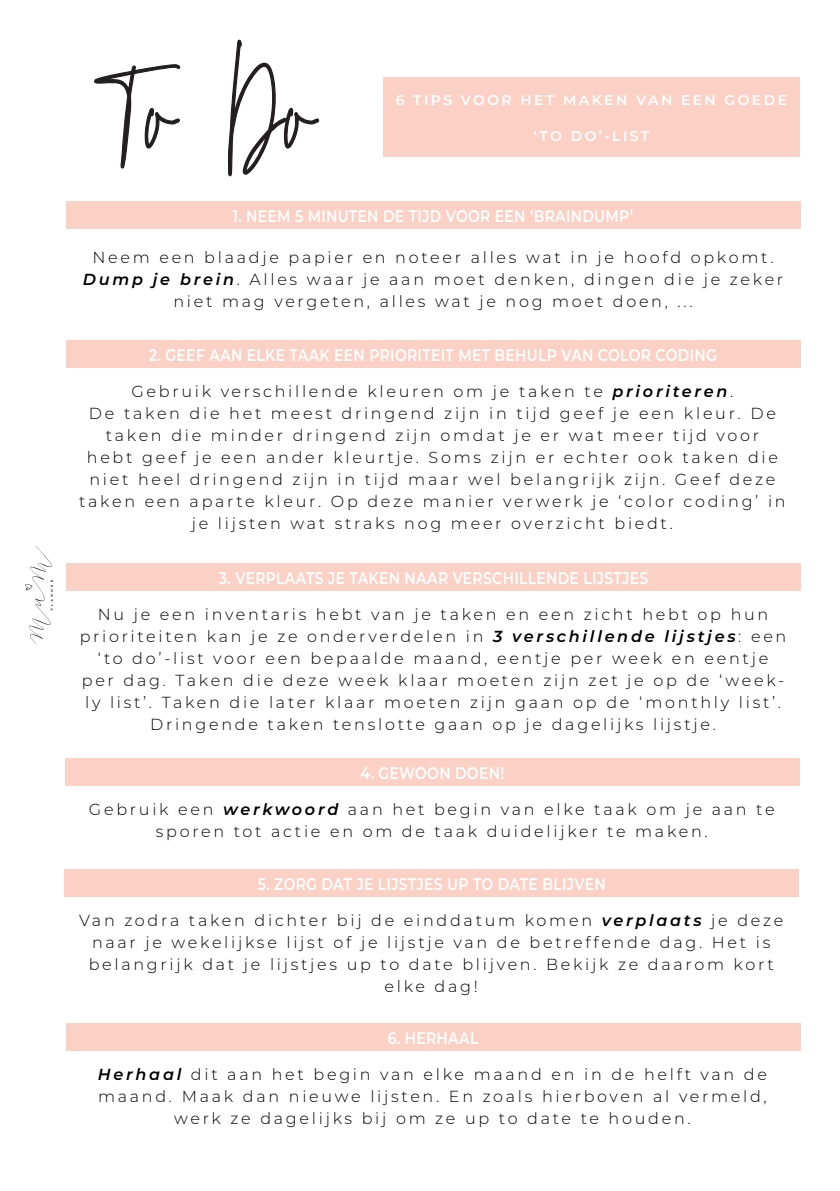
<style>
.page{position:relative;width:840px;height:1191px;background:#fff}
.page>*{position:absolute;margin:0;border:0;box-sizing:border-box;transform-origin:0 0}
.t1{font:144px "The Styled Edit";color:#231f20;scale:.83 1}
.t2{font:600 16.8px "Montserrat";letter-spacing:.02em;color:#fff;scale:.83 1}
.t3{font:300 16px/22px "Montserrat";letter-spacing:.17em;color:#000;text-align:center}
.t4{font:600 14px "Montserrat";letter-spacing:.17em;color:#fff}
.s1{font-weight:600;font-style:italic}
</style>
<div class="page">
<svg style="left:94px;top:64px;width:86px;height:105px"></svg>
<svg style="left:227px;top:39px;width:91px;height:138px"></svg>
<svg style="left:25px;top:546px;width:28px;height:98px"></svg>
<div style="left:66px;top:201px;width:733px;height:28px;background:#fbd0c5"></div>
<div style="left:383px;top:77px;width:416px;height:79px;background:#fbd0c5"></div>
<div style="left:66px;top:340px;width:733px;height:28px;background:#fbd0c5"></div>
<div style="left:66px;top:563px;width:734px;height:28px;background:#fbd0c5"></div>
<div style="left:65px;top:758px;width:734px;height:28px;background:#fbd0c5"></div>
<div style="left:65px;top:869px;width:733px;height:28px;background:#fbd0c5"></div>
<div style="left:66px;top:1023px;width:733px;height:28px;background:#fbd0c5"></div>
<h1 class="t1" style="left:99px;top:3px;width:264px">To Do</h1>
<p class="t2" style="left:233px;top:204px;width:483px">1. NEEM 5 MINUTEN DE TIJD VOOR EEN ‘BRAINDUMP’</p>
<p class="t4" style="left:395px;top:91px;width:392px">6 TIPS VOOR HET MAKEN VAN EEN GOEDE</p>
<p class="t4" style="left:533px;top:127px;width:117px">‘TO DO’-LIST</p>
<p class="t3" style="left:83px;top:245px;width:701px">Neem een blaadje papier en noteer alles wat in je hoofd opkomt.<br><span class="s1">Dump je brein</span>. Alles waar je aan moet denken, dingen die je zeker niet mag vergeten, alles wat je nog moet doen, ...</p>
<p class="t2" style="left:149px;top:343px;width:685px">2. GEEF AAN ELKE TAAK EEN PRIORITEIT MET BEHULP VAN COLOR CODING</p>
<p class="t3" style="left:79px;top:380px;width:707px">Gebruik verschillende kleuren om je taken te <span class="s1">prioriteren</span>.<br>De taken die het meest dringend zijn in tijd geef je een kleur. De taken die minder dringend zijn omdat je er wat meer tijd voor<br>hebt geef je een ander kleurtje. Soms zijn er echter ook taken die niet heel dringend zijn in tijd maar wel belangrijk zijn. Geef deze taken een aparte kleur. Op deze manier verwerk je ‘color coding’ in je lijsten wat straks nog meer overzicht biedt.</p>
<p class="t2" style="left:219px;top:566px;width:518px">3. VERPLAATS JE TAKEN NAAR VERSCHILLENDE LIJSTJES</p>
<p class="t3" style="left:80px;top:602px;width:707px">Nu je een inventaris hebt van je taken en een zicht hebt op hun prioriteiten kan je ze onderverdelen in <span class="s1">3 verschillende lijstjes</span>: een ‘to do’-list voor een bepaalde maand, eentje per week en eentje<br>per dag. Taken die deze week klaar moeten zijn zet je op de ‘week&shy;ly list’. Taken die later klaar moeten zijn gaan op de ‘monthly list’.<br>Dringende taken tenslotte gaan op je dagelijks lijstje.</p>
<p class="t2" style="left:360px;top:761px;width:174px">4. GEWOON DOEN!</p>
<p class="t3" style="left:89px;top:798px;width:686px">Gebruik een <span class="s1">werkwoord</span> aan het begin van elke taak om je aan te sporen tot actie en om de taak duidelijker te maken.</p>
<p class="t2" style="left:258px;top:872px;width:420px">5. ZORG DAT JE LIJSTJES UP TO DATE BLIJVEN</p>
<p class="t3" style="left:79px;top:909px;width:705px">Van zodra taken dichter bij de einddatum komen <span class="s1">verplaats</span> je deze naar je wekelijkse lijst of je lijstje van de betreffende dag. Het is belangrijk dat je lijstjes up to date blijven. Bekijk ze daarom kort elke dag!</p>
<p class="t2" style="left:387px;top:1026px;width:111px">6. HERHAAL</p>
<p class="t3" style="left:98px;top:1063px;width:670px"><span class="s1">Herhaal</span> dit aan het begin van elke maand en in de helft van de maand. Maak dan nieuwe lijsten. En zoals hierboven al vermeld, werk ze dagelijks bij om ze up to date te houden.</p>
</div>
